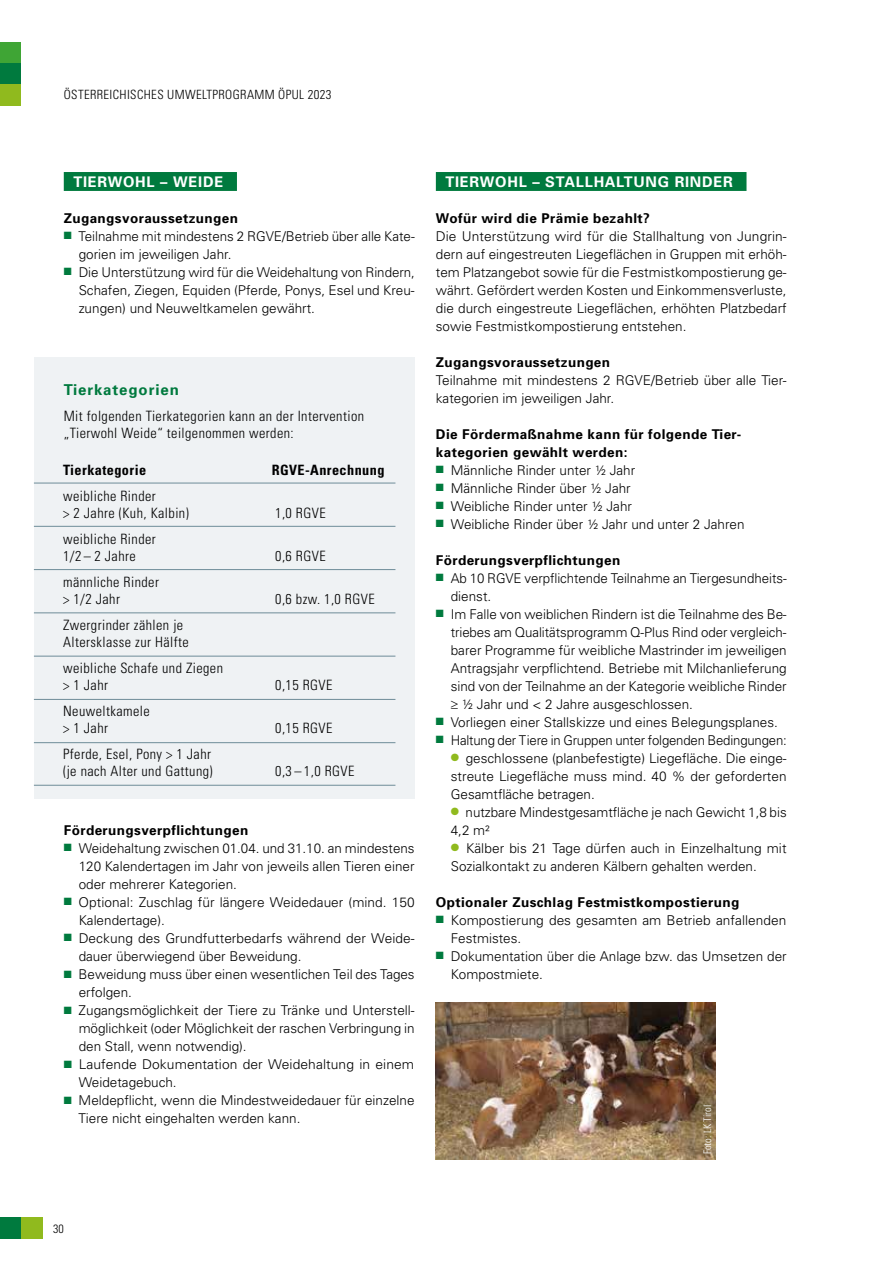
<style>
.page{position:relative;width:893px;height:1263px;background:#fff}
.page>*{position:absolute;margin:0;border:0;box-sizing:border-box;transform-origin:0 0}
.t1{font:700 15px "Univers";letter-spacing:.06em;color:#007a3e}
.t2{font:700 14.7px "Univers";letter-spacing:.05em;color:#fff}
.t3{font:300 condensed 14.25px/17.2px "Univers";letter-spacing:.03em;color:#000}
.t4{font:700 condensed 14.25px "Univers";letter-spacing:.03em;color:#000}
.t5{font:300 13.5px/18px "Univers";color:#000}
.t6{font:700 13.5px/18px "Univers";letter-spacing:.03em;color:#000}
.t7{font:300 condensed 12.75px "Univers";letter-spacing:.03em;color:#000}
.t8{font:300 condensed 12px "Univers";color:#000}
.t9{font:300 condensed 10.5px "Univers";color:#fff}
.s1{color:#007a3e}
.s2{color:#90ba1e}
</style>
<div class="page">
<div style="left:0;top:1217px;width:21px;height:21px;background:#007a3e"></div>
<svg style="left:21px;top:1217px;width:21px;height:21px"></svg>
<div style="left:0;top:42px;width:21px;height:21px;background:#3fa535"></div>
<svg style="left:0;top:63px;width:21px;height:43px"></svg>
<div style="left:64px;top:172px;width:173px;height:19px;background:#007a3e"></div>
<div style="left:436px;top:172px;width:310px;height:19px;background:#007a3e"></div>
<div style="left:34px;top:357px;width:381px;height:442px;background:#eff2f4"></div>
<hr style="left:34px;top:483px;width:361px;height:1px;background:#6e8c98">
<hr style="left:34px;top:526px;width:361px;height:1px;background:#6e8c98">
<hr style="left:34px;top:569px;width:361px;height:1px;background:#6e8c98">
<hr style="left:34px;top:613px;width:361px;height:1px;background:#6e8c98">
<hr style="left:34px;top:656px;width:361px;height:1px;background:#6e8c98">
<hr style="left:34px;top:699px;width:361px;height:1px;background:#6e8c98">
<hr style="left:34px;top:742px;width:361px;height:1px;background:#6e8c98">
<hr style="left:34px;top:785px;width:361px;height:1px;background:#6e8c98">
<img style="left:436px;top:1002px;width:280px;height:157px">
<p class="t7" style="left:64px;top:87px;width:269px">ÖSTERREICHISCHES UMWELTPROGRAMM ÖPUL 2023</p>
<p class="t2" style="left:73px;top:172px;width:151px">TIERWOHL – WEIDE</p>
<p class="t6" style="left:64px;top:209px;width:176px">Zugangsvoraussetzungen</p>
<p class="t5" style="left:79px;top:227px;width:337px;text-indent:-15px"><span class="s1">■</span> Teilnahme mit mindestens 2 RGVE/Betrieb über alle Kate&shy;gorien im jeweiligen Jahr.</p>
<p class="t5" style="left:79px;top:263px;width:338px;text-align:justify;text-indent:-15px"><span class="s1">■</span> Die Unterstützung wird für die Weidehaltung von Rindern, Schafen, Ziegen, Equiden (Pferde, Ponys, Esel und Kreu&shy;zungen) und Neuweltkamelen gewährt.</p>
<p class="t1" style="left:64px;top:380px;width:117px">Tierkategorien</p>
<p class="t3" style="left:64px;top:407px;width:302px">Mit folgenden Tierkategorien kann an der Intervention „Tierwohl Weide“ teilgenommen werden:</p>
<p class="t4" style="left:63px;top:462px;width:85px">Tierkategorie</p>
<p class="t4" style="left:272px;top:462px;width:114px">RGVE-Anrechnung</p>
<p class="t3" style="left:63px;top:487px;width:127px">weibliche Rinder<br>&gt; 2 Jahre (Kuh, Kalbin)</p>
<p class="t3" style="left:275px;top:504px;width:52px">1,0 RGVE</p>
<p class="t3" style="left:63px;top:530px;width:94px">weibliche Rinder<br>1/2 – 2 Jahre</p>
<p class="t3" style="left:63px;top:573px;width:97px">männliche Rinder &gt; 1/2 Jahr</p>
<p class="t3" style="left:63px;top:616px;width:127px">Zwergrinder zählen je<br>Altersklasse zur Hälfte</p>
<p class="t3" style="left:63px;top:659px;width:161px">weibliche Schafe und Ziegen &gt; 1 Jahr</p>
<p class="t3" style="left:63px;top:702px;width:88px">Neuweltkamele &gt; 1 Jahr</p>
<p class="t3" style="left:63px;top:745px;width:151px">Pferde, Esel, Pony &gt; 1 Jahr (je nach Alter und Gattung)</p>
<p class="t3" style="left:275px;top:547px;width:52px">0,6 RGVE</p>
<p class="t3" style="left:275px;top:590px;width:101px">0,6 bzw. 1,0 RGVE</p>
<p class="t3" style="left:275px;top:677px;width:59px">0,15 RGVE</p>
<p class="t3" style="left:275px;top:720px;width:59px">0,15 RGVE</p>
<p class="t3" style="left:275px;top:763px;width:81px">0,3 – 1,0 RGVE</p>
<p class="t6" style="left:64px;top:821px;width:186px">Förderungsverpflichtungen</p>
<p class="t5" style="left:79px;top:839px;width:337px;text-align:justify;text-indent:-15px"><span class="s1">■</span> Weidehaltung zwischen 01.04. und 31.10. an mindestens 120 Kalendertagen im Jahr von jeweils allen Tieren einer oder mehrerer Kategorien.</p>
<p class="t5" style="left:79px;top:893px;width:337px;text-indent:-15px"><span class="s1">■</span> Optional: Zuschlag für längere Weidedauer (mind. 150<br>Kalendertage).</p>
<p class="t5" style="left:79px;top:929px;width:337px;text-indent:-15px"><span class="s1">■</span> Deckung des Grundfutterbedarfs während der Weide&shy;dauer überwiegend über Beweidung.</p>
<p class="t5" style="left:79px;top:965px;width:337px;text-indent:-15px"><span class="s1">■</span> Beweidung muss über einen wesentlichen Teil des Tages erfolgen.</p>
<p class="t5" style="left:79px;top:1001px;width:337px;text-align:justify;text-indent:-15px"><span class="s1">■</span> Zugangsmöglichkeit der Tiere zu Tränke und Unterstell&shy;möglichkeit (oder Möglichkeit der raschen Verbringung in den Stall, wenn notwendig).</p>
<p class="t5" style="left:79px;top:1055px;width:337px;text-indent:-15px"><span class="s1">■</span> Laufende Dokumentation der Weidehaltung in einem<br>Weidetagebuch.</p>
<p class="t5" style="left:79px;top:1091px;width:337px;text-indent:-15px"><span class="s1">■</span> Meldepflicht, wenn die Mindestweidedauer für einzelne<br>Tiere nicht eingehalten werden kann.</p>
<p class="t2" style="left:445px;top:172px;width:289px">TIERWOHL – STALLHALTUNG RINDER</p>
<p class="t6" style="left:436px;top:209px;width:216px">Wofür wird die Prämie bezahlt?</p>
<p class="t5" style="left:436px;top:227px;width:352px;text-align:justify">Die Unterstützung wird für die Stallhaltung von Jungrin&shy;dern auf eingestreuten Liegeflächen in Gruppen mit erhöh&shy;tem Platzangebot sowie für die Festmistkompostierung ge&shy;währt. Gefördert werden Kosten und Einkommensverluste, die durch eingestreute Liegeflächen, erhöhten Platzbedarf sowie Festmistkompostierung entstehen.</p>
<p class="t6" style="left:436px;top:353px;width:176px">Zugangsvoraussetzungen</p>
<p class="t5" style="left:436px;top:371px;width:352px">Teilnahme mit mindestens 2 RGVE/Betrieb über alle Tier&shy;kategorien im jeweiligen Jahr.</p>
<p class="t6" style="left:436px;top:425px;width:307px">Die Fördermaßnahme kann für folgende Tier&shy;kategorien gewählt werden:</p>
<p class="t5" style="left:436px;top:461px;width:201px"><span class="s1">■</span> Männliche Rinder unter ½ Jahr</p>
<p class="t5" style="left:436px;top:479px;width:196px"><span class="s1">■</span> Männliche Rinder über ½ Jahr</p>
<p class="t5" style="left:436px;top:497px;width:198px"><span class="s1">■</span> Weibliche Rinder unter ½ Jahr</p>
<p class="t5" style="left:436px;top:515px;width:310px"><span class="s1">■</span> Weibliche Rinder über ½ Jahr und unter 2 Jahren</p>
<p class="t6" style="left:436px;top:551px;width:186px">Förderungsverpflichtungen</p>
<p class="t5" style="left:451px;top:569px;width:338px;text-indent:-15px"><span class="s1">■</span> Ab 10 RGVE verpflichtende Teilnahme an Tiergesundheits&shy;dienst.</p>
<p class="t5" style="left:451px;top:605px;width:337px;text-align:justify;text-indent:-15px"><span class="s1">■</span> Im Falle von weiblichen Rindern ist die Teilnahme des Be&shy;triebes am Qualitätsprogramm Q-Plus Rind oder vergleich&shy;barer Programme für weibliche Mastrinder im jeweiligen Antragsjahr verpflichtend. Betriebe mit Milchanlieferung sind von der Teilnahme an der Kategorie weibliche Rinder ≥ ½ Jahr und &lt; 2 Jahre ausgeschlossen.</p>
<p class="t5" style="left:436px;top:713px;width:343px"><span class="s1">■</span> Vorliegen einer Stallskizze und eines Belegungsplanes.</p>
<p class="t5" style="left:436px;top:731px;width:352px"><span class="s1">■</span> Haltung der Tiere in Gruppen unter folgenden Bedingungen:</p>
<p class="t5" style="left:451px;top:749px;width:337px;text-align:justify"><span class="s2">●</span> geschlossene (planbefestigte) Liegefläche. Die einge&shy;streute Liegefläche muss mind. 40 % der geforderten Gesamtfläche betragen.</p>
<p class="t5" style="left:451px;top:803px;width:337px"><span class="s2">●</span> nutzbare Mindestgesamtfläche je nach Gewicht 1,8 bis<br>4,2 m²</p>
<p class="t5" style="left:451px;top:839px;width:337px"><span class="s2">●</span> Kälber bis 21 Tage dürfen auch in Einzelhaltung mit<br>Sozialkontakt zu anderen Kälbern gehalten werden.</p>
<p class="t6" style="left:436px;top:893px;width:305px">Optionaler Zuschlag Festmistkompostierung</p>
<p class="t5" style="left:451px;top:911px;width:337px;text-indent:-15px"><span class="s1">■</span> Kompostierung des gesamten am Betrieb anfallenden<br>Festmistes.</p>
<p class="t5" style="left:451px;top:947px;width:337px;text-indent:-15px"><span class="s1">■</span> Dokumentation über die Anlage bzw. das Umsetzen der<br>Kompostmiete.</p>
<p class="t9" style="left:701px;top:1154px;width:51px;rotate:-90deg">Foto: LK Tirol</p>
<p class="t8" style="left:53px;top:1221px;width:12px">30</p>
</div>
